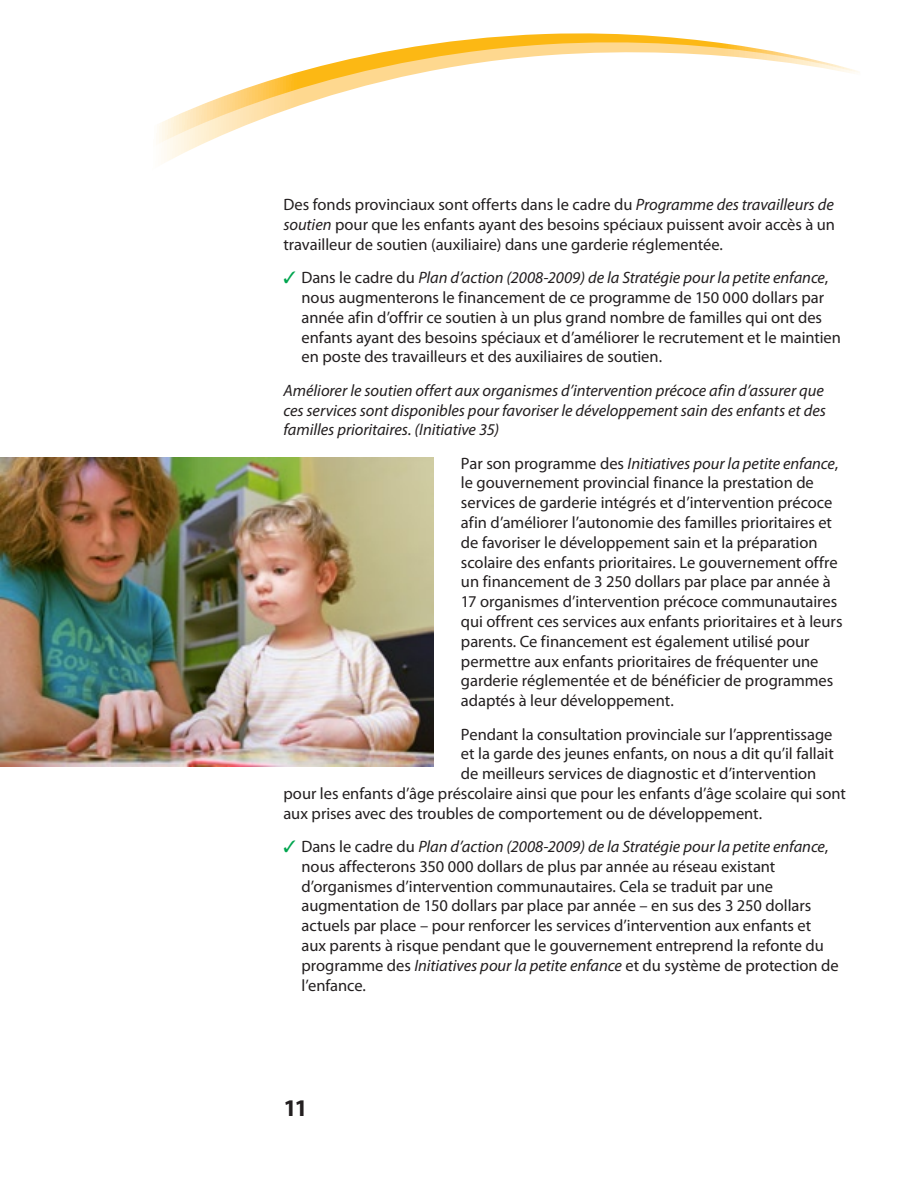
<style>
.page{position:relative;width:918px;height:1188px;background:#fff}
.page>*{position:absolute;margin:0;border:0;box-sizing:border-box;transform-origin:0 0}
.t1{font:700 24px "Myriad Pro";color:#231f20}
.t2{font:16.5px/19.8px "Myriad Pro";color:#231f20}
.t3{font:italic 16.5px/19.8px "Myriad Pro";letter-spacing:-.005em;color:#231f20;text-align:justify}
.s1{font-style:italic}
.s2{color:#00a54f}
</style>
<div class="page">
<svg style="left:159px;top:33px;width:699px;height:130px"></svg>
<img style="left:0;top:458px;width:434px;height:308px">
<p class="t2" style="left:284px;top:195px;width:553px;text-align:justify">Des fonds provinciaux sont offerts dans le cadre du <span class="s1">Programme des travailleurs de soutien</span> pour que les enfants ayant des besoins spéciaux puissent avoir accès à un travailleur de soutien (auxiliaire) dans une garderie réglementée.</p>
<p class="t2" style="left:302px;top:268px;width:541px;text-indent:-18px"><span class="s2">✓</span> Dans le cadre du <span class="s1">Plan d’action (2008-2009) de la Stratégie pour la petite enfance</span>, nous augmenterons le financement de ce programme de 150 000 dollars par année afin d’offrir ce soutien à un plus grand nombre de familles qui ont des enfants ayant des besoins spéciaux et d’améliorer le recrutement et le maintien en poste des travailleurs et des auxiliaires de soutien.</p>
<p class="t3" style="left:284px;top:381px;width:544px">Améliorer le soutien offert aux organismes d’intervention précoce afin d’assurer que ces services sont disponibles pour favoriser le développement sain des enfants et des familles prioritaires. (Initiative 35)</p>
<p class="t2" style="left:461px;top:454px;width:383px">Par son programme des <span class="s1">Initiatives pour la petite enfance</span>, le gouvernement provincial finance la prestation de services de garderie intégrés et d’intervention précoce afin d’améliorer l’autonomie des familles prioritaires et de favoriser le développement sain et la préparation scolaire des enfants prioritaires. Le gouvernement offre un financement de 3 250 dollars par place par année à 17 organismes d’intervention précoce communautaires qui offrent ces services aux enfants prioritaires et à leurs parents. Ce financement est également utilisé pour permettre aux enfants prioritaires de fréquenter une garderie réglementée et de bénéficier de programmes adaptés à leur développement.</p>
<p class="t2" style="left:461px;top:724px;width:374px;text-align:justify">Pendant la consultation provinciale sur l’apprentissage et la garde des jeunes enfants, on nous a dit qu’il fallait de meilleurs services de diagnostic et d’intervention</p>
<p class="t2" style="left:283px;top:784px;width:564px">pour les enfants d’âge préscolaire ainsi que pour les enfants d’âge scolaire qui sont</p>
<p class="t2" style="left:283px;top:804px;width:480px">aux prises avec des troubles de comportement ou de développement.</p>
<p class="t2" style="left:302px;top:837px;width:539px;text-indent:-18px"><span class="s2">✓</span> Dans le cadre du <span class="s1">Plan d’action (2008-2009) de la Stratégie pour la petite enfance</span>, nous affecterons 350 000 dollars de plus par année au réseau existant d’organismes d’intervention communautaires. Cela se traduit par une augmentation de 150 dollars par place par année – en sus des 3 250 dollars actuels par place – pour renforcer les services d’intervention aux enfants et aux parents à risque pendant que le gouvernement entreprend la refonte du programme des <span class="s1">Initiatives pour la petite enfance</span> et du système de protection de l’enfance.</p>
<h1 class="t1" style="left:284px;top:1094px;width:26px">11</h1>
</div>
